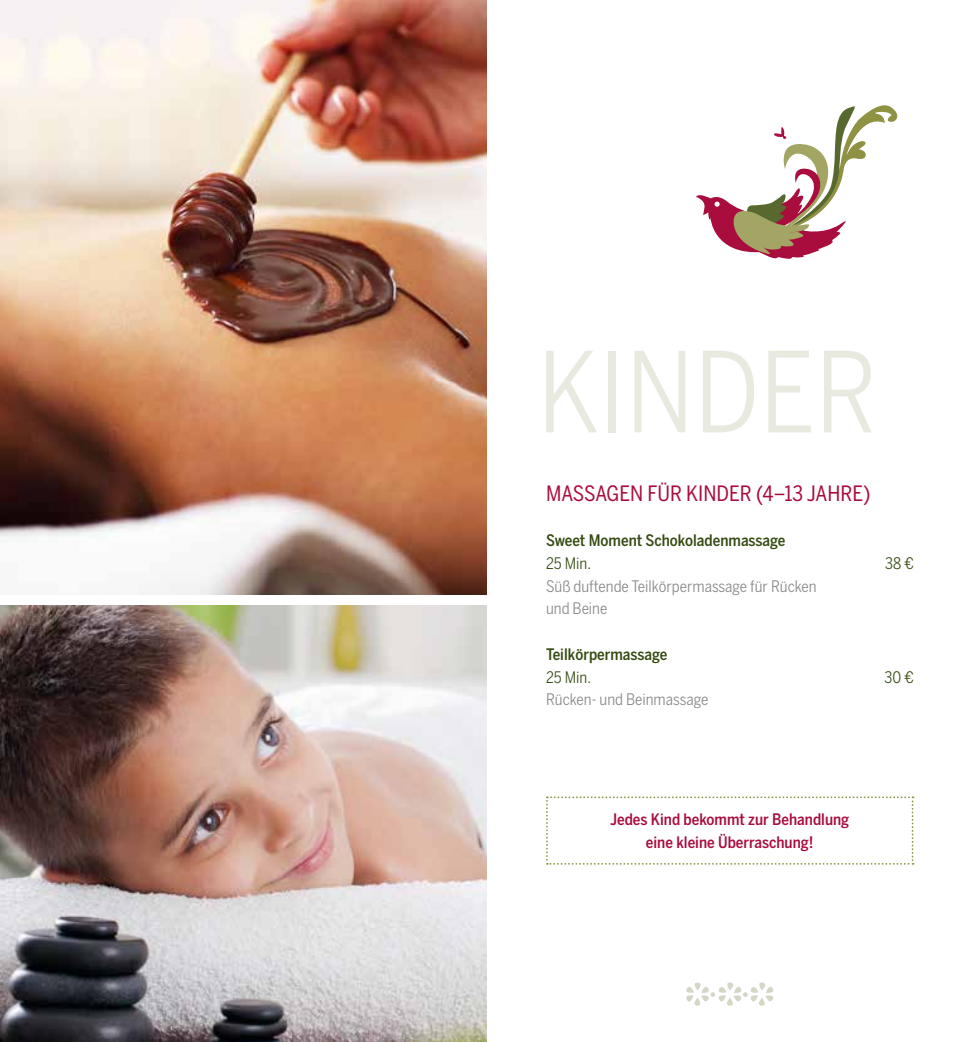
<style>
.page{position:relative;width:973px;height:1042px;background:#fff}
.page>*{position:absolute;margin:0;border:0;box-sizing:border-box;transform-origin:0 0}
.t1{font:110.25px "Benton Sans Cond";color:#e8eae0}
.t2{font:21px "Benton Sans Cond";color:#a90d3d}
.t3{font:15.75px/22.8px "Benton Sans Cond";color:#87888a}
.t4{font:500 15.75px/22.8px "Benton Sans Cond";color:#a90d3d;text-align:center}
.t5{font:500 15.75px "Benton Sans Cond";color:#354b12}
.t6{font:15.75px "Benton Sans Cond";color:#354b12}
</style>
<div class="page">
<svg style="left:686px;top:982px;width:87px;height:24px"></svg>
<svg style="left:696px;top:105px;width:202px;height:154px"></svg>
<img style="left:0;top:0;width:486px;height:595px">
<img style="left:0;top:605px;width:486px;height:437px">
<svg style="left:546px;top:796px;width:367px;height:69px"></svg>
<h1 class="t1" style="left:537px;top:328px;width:341px">KINDER</h1>
<h2 class="t2" style="left:546px;top:481px;width:326px">MASSAGEN FÜR KINDER (4–13 JAHRE)</h2>
<p class="t5" style="left:546px;top:531px;width:241px">Sweet Moment Schokoladenmassage</p>
<p class="t6" style="left:546px;top:554px;width:47px">25 Min.</p>
<p class="t6" style="left:885px;top:554px;width:30px">38 €</p>
<p class="t3" style="left:546px;top:574px;width:272px">Süß duftende Teilkörpermassage für Rücken und Beine</p>
<p class="t5" style="left:546px;top:645px;width:123px">Teilkörpermassage</p>
<p class="t6" style="left:546px;top:668px;width:47px">25 Min.</p>
<p class="t6" style="left:884px;top:668px;width:31px">30 €</p>
<p class="t3" style="left:546px;top:688px;width:164px">Rücken- und Beinmassage</p>
<p class="t4" style="left:610px;top:808px;width:241px">Jedes Kind bekommt zur Behandlung eine kleine Überraschung!</p>
</div>
